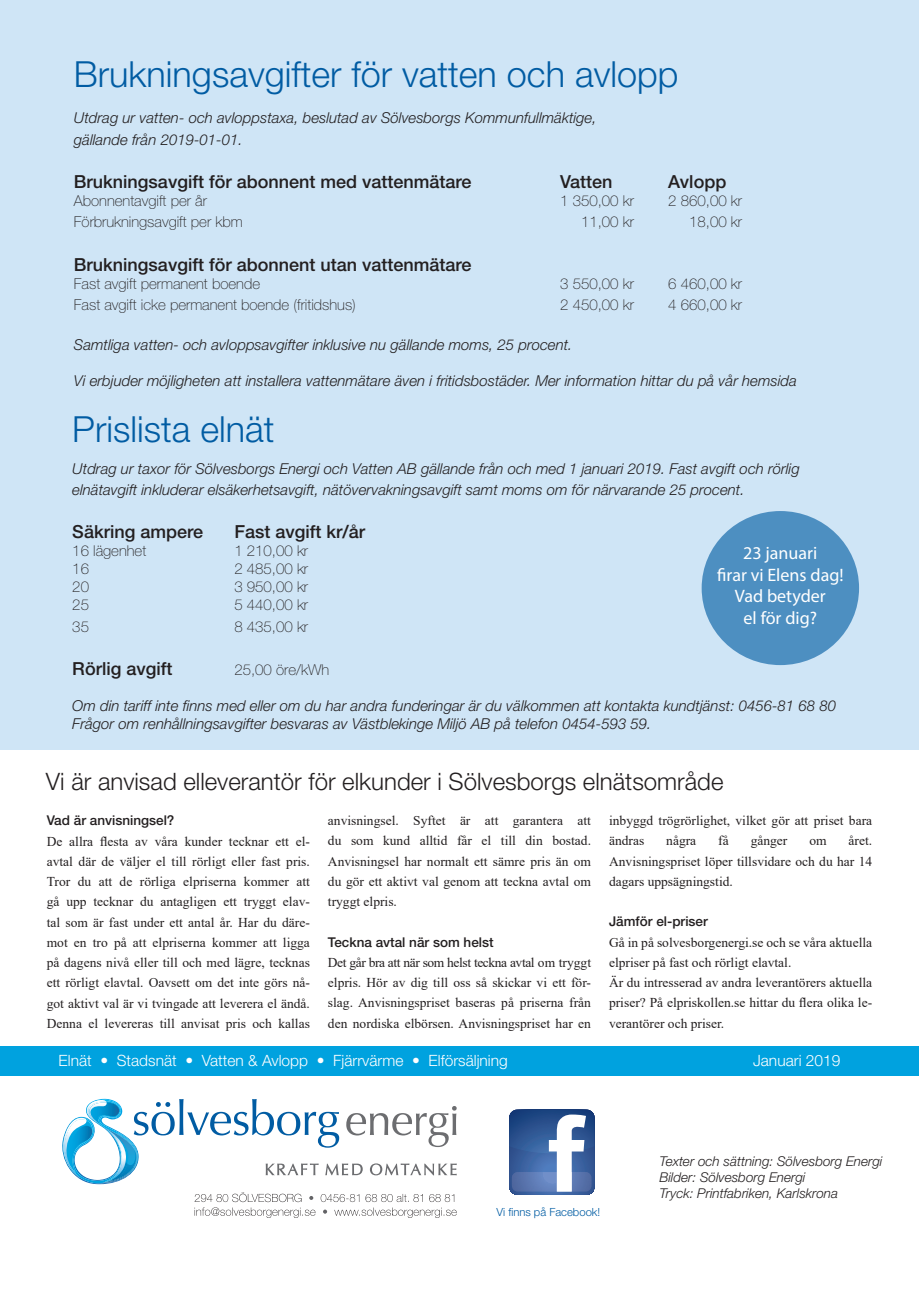
<style>
.page{position:relative;width:919px;height:1289px;background:#fff}
.page>*{position:absolute;margin:0;border:0;box-sizing:border-box;transform-origin:0 0}
.t1{font:300 36px "Helvetica Neue LT Std";color:#015ca3}
.t2{font:300 24px "Helvetica Neue LT Std";color:#231f20}
.t3{font:500 18px "Helvetica Neue LT Std";color:#231f20}
.t4{font:18px "Myriad Pro";color:#fff}
.t5{font:300 15.6px "Helvetica Neue LT Std";color:#fff}
.t6{font:italic 300 15px/21.6px "Helvetica Neue LT Std";color:#231f20}
.t7{font:100 15px "Helvetica Neue LT Std";color:#231f20}
.t8{font:13.5px/20.2px "Times New Roman";color:#231f20;text-align:justify}
.t9{font:italic 300 13.5px "Helvetica Neue LT Std";color:#231f20}
.t10{font:500 13.5px "Helvetica Neue LT Std";color:#231f20}
.t11{font:300 11.25px "Helvetica Neue LT Std";color:#015ca3}
</style>
<div class="page">
<svg style="left:62px;top:1098px;width:395px;height:86px"></svg>
<svg style="left:194px;top:1192px;width:263px;height:25px"></svg>
<svg style="left:509px;top:1109px;width:85px;height:85px"></svg>
<div style="left:0;top:1046px;width:918px;height:29px;background:#00a2df"></div>
<div style="left:0;top:0;width:918px;height:749px;background:#cfe5f6"></div>
<div style="left:701px;top:511px;width:158px;height:154px;background:#4d8fc1;border-radius:50%"></div>
<p class="t1" style="left:74px;top:53px;width:606px">Brukningsavgifter för vatten och avlopp</p>
<p class="t6" style="left:74px;top:107px;width:524px">Utdrag ur vatten- och avloppstaxa, beslutad av Sölvesborgs Kommunfullmäktige,</p>
<p class="t6" style="left:74px;top:128px;width:170px">gällande från 2019-01-01.</p>
<p class="t3" style="left:74px;top:171px;width:399px">Brukningsavgift för abonnent med vattenmätare</p>
<p class="t3" style="left:560px;top:171px;width:54px">Vatten</p>
<p class="t3" style="left:668px;top:171px;width:60px">Avlopp</p>
<p class="t7" style="left:74px;top:192px;width:134px">Abonnentavgift per år</p>
<p class="t7" style="left:560px;top:192px;width:75px">1 350,00 kr</p>
<p class="t7" style="left:668px;top:192px;width:75px">2 860,00 kr</p>
<p class="t7" style="left:74px;top:213px;width:170px">Förbrukningsavgift per kbm</p>
<p class="t7" style="left:581px;top:213px;width:54px">11,00 kr</p>
<p class="t7" style="left:689px;top:213px;width:54px">18,00 kr</p>
<p class="t3" style="left:74px;top:253px;width:399px">Brukningsavgift för abonnent utan vattenmätare</p>
<p class="t7" style="left:74px;top:275px;width:188px">Fast avgift permanent boende</p>
<p class="t7" style="left:560px;top:275px;width:75px">3 550,00 kr</p>
<p class="t7" style="left:668px;top:275px;width:75px">6 460,00 kr</p>
<p class="t7" style="left:74px;top:296px;width:283px">Fast avgift icke permanent boende (fritidshus)</p>
<p class="t7" style="left:560px;top:296px;width:75px">2 450,00 kr</p>
<p class="t7" style="left:668px;top:296px;width:75px">4 660,00 kr</p>
<p class="t6" style="left:74px;top:333px;width:500px">Samtliga vatten- och avloppsavgifter inklusive nu gällande moms, 25 procent.</p>
<p class="t6" style="left:74px;top:369px;width:724px">Vi erbjuder möjligheten att installera vattenmätare även i fritidsbostäder. Mer information hittar du på vår hemsida</p>
<p class="t1" style="left:72px;top:407px;width:203px">Prislista elnät</p>
<p class="t6" style="left:72px;top:457px;width:728px">Utdrag ur taxor för Sölvesborgs Energi och Vatten AB gällande från och med 1 januari 2019. Fast avgift och rörlig elnätavgift inkluderar elsäkerhetsavgift, nätövervakningsavgift samt moms om för närvarande 25 procent.</p>
<p class="t3" style="left:72px;top:521px;width:132px">Säkring ampere</p>
<p class="t3" style="left:234px;top:521px;width:132px">Fast avgift kr/år</p>
<p class="t7" style="left:72px;top:542px;width:75px">16 lägenhet</p>
<p class="t7" style="left:234px;top:542px;width:75px">1 210,00 kr</p>
<p class="t7" style="left:72px;top:560px;width:18px">16</p>
<p class="t7" style="left:234px;top:560px;width:75px">2 485,00 kr</p>
<p class="t7" style="left:72px;top:578px;width:18px">20</p>
<p class="t7" style="left:234px;top:578px;width:75px">3 950,00 kr</p>
<p class="t7" style="left:72px;top:596px;width:18px">25</p>
<p class="t7" style="left:234px;top:596px;width:75px">5 440,00 kr</p>
<p class="t7" style="left:72px;top:618px;width:18px">35</p>
<p class="t7" style="left:234px;top:618px;width:75px">8 435,00 kr</p>
<p class="t3" style="left:72px;top:658px;width:102px">Rörlig avgift</p>
<p class="t7" style="left:234px;top:661px;width:96px">25,00 öre/kWh</p>
<p class="t6" style="left:72px;top:695px;width:765px">Om din tariff inte finns med eller om du har andra funderingar är du välkommen att kontakta kundtjänst: 0456-81 68 80</p>
<p class="t6" style="left:72px;top:713px;width:580px">Frågor om renhållningsavgifter besvaras av Västblekinge Miljö AB på telefon 0454-593 59.</p>
<p class="t4" style="left:743px;top:542px;width:76px">23 januari</p>
<p class="t4" style="left:717px;top:563px;width:128px">firar vi Elens dag!</p>
<p class="t4" style="left:734px;top:585px;width:92px">Vad betyder</p>
<p class="t4" style="left:743px;top:607px;width:75px">el för dig?</p>
<p class="t2" style="left:46px;top:767px;width:679px">Vi är anvisad elleverantör för elkunder i Sölvesborgs elnätsområde</p>
<p class="t10" style="left:47px;top:812px;width:129px">Vad är anvisningsel?</p>
<p class="t8" style="left:47px;top:830px;width:264px">De allra flesta av våra kunder tecknar ett el&shy;avtal där de väljer el till rörligt eller fast pris.<br>Tror du att de rörliga elpriserna kommer att gå upp tecknar du antagligen ett tryggt elav&shy;tal som är fast under ett antal år. Har du däre&shy;mot en tro på att elpriserna kommer att ligga på dagens nivå eller till och med lägre, tecknas ett rörligt elavtal. Oavsett om det inte görs nå&shy;got aktivt val är vi tvingade att leverera el ändå.<br>Denna el levereras till anvisat pris och kallas</p>
<p class="t8" style="left:328px;top:810px;width:264px">anvisningsel. Syftet är att garantera att du som kund alltid får el till din bostad.<br>Anvisningsel har normalt ett sämre pris än om du gör ett aktivt val genom att teckna avtal om tryggt elpris.</p>
<p class="t10" style="left:328px;top:933px;width:167px">Teckna avtal när som helst</p>
<p class="t8" style="left:328px;top:951px;width:264px">Det går bra att när som helst teckna avtal om tryggt elpris. Hör av dig till oss så skickar vi ett för&shy;slag. Anvisningspriset baseras på priserna från den nordiska elbörsen. Anvisningspriset har en</p>
<p class="t8" style="left:609px;top:810px;width:264px">inbyggd trögrörlighet, vilket gör att priset bara ändras</p>
<p class="t8" style="left:609px;top:830px;width:264px;text-indent:239px">året.<br>Anvisningspriset löper tillsvidare och du har 14 dagars uppsägningstid.</p>
<p class="t10" style="left:609px;top:913px;width:100px">Jämför el-priser</p>
<p class="t8" style="left:609px;top:931px;width:264px">Gå in på solvesborgenergi.se och se våra aktuella elpriser på fast och rörligt elavtal.</p>
<p class="t8" style="left:609px;top:972px;width:264px">Är du intresserad av andra leverantörers aktuella priser? På elpriskollen.se hittar du flera olika le&shy;verantörer och priser.</p>
<p class="t8" style="left:666px;top:830px;width:31px">några</p>
<p class="t8" style="left:718px;top:830px;width:12px">få</p>
<p class="t8" style="left:750px;top:830px;width:38px">gånger</p>
<p class="t8" style="left:809px;top:830px;width:19px">om</p>
<p class="t5" style="left:59px;top:1051px;width:450px">Elnät • Stadsnät • Vatten &amp; Avlopp • Fjärrvärme • Elförsäljning</p>
<p class="t5" style="left:753px;top:1051px;width:89px">Januari 2019</p>
<p class="t11" style="left:496px;top:1204px;width:105px">Vi finns på Facebook!</p>
<p class="t9" style="left:659px;top:1153px;width:224px">Texter och sättning: Sölvesborg Energi</p>
<p class="t9" style="left:659px;top:1169px;width:147px">Bilder: Sölvesborg Energi</p>
<p class="t9" style="left:659px;top:1185px;width:180px">Tryck: Printfabriken, Karlskrona</p>
</div>
